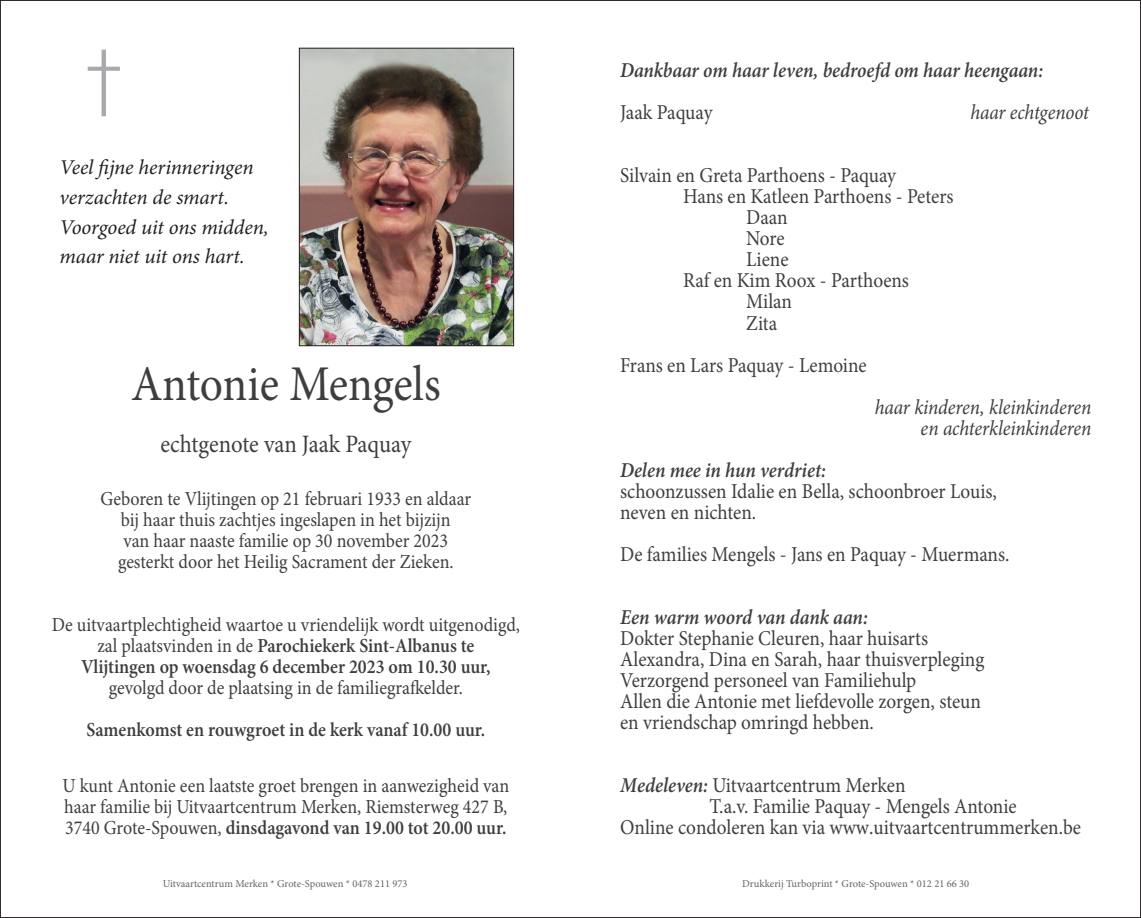
<style>
.page{position:relative;width:1141px;height:918px;background:#fff}
.page>*{position:absolute;margin:0;border:0;box-sizing:border-box;transform-origin:0 0}
.t1{font:300 77px "Helvetica Neue";color:#a8a9ad;scale:.91 1}
.t2{font:50.05px "Minion Pro";letter-spacing:-.005em;color:#3e3e3f;scale:.91 1}
.t3{font:25.03px "Minion Pro";letter-spacing:-.005em;color:#3e3e3f;scale:.91 1}
.t4{font:21.18px/21px "Minion Pro";color:#3e3e3f;scale:.91 1}
.t5{font:italic 600 21.18px "Minion Pro";letter-spacing:-.005em;color:#3e3e3f;scale:.91 1}
.t6{font:italic 21.18px/21px "Minion Pro";letter-spacing:-.005em;color:#3e3e3f;text-align:right;scale:.91 1}
.t7{font:italic 21px/29.8px "Minion Pro";letter-spacing:-.005em;color:#231f20}
.t8{font:19.78px/21px "Minion Pro";color:#3e3e3f;text-align:center;scale:.91 1}
.t9{font:600 19.78px "Minion Pro";letter-spacing:-.005em;color:#3e3e3f;scale:.91 1}
.t10{font:10.5px "Minion Pro";color:#636366}
.s1{font-weight:600}
.s2{font-weight:600;font-style:italic}
</style>
<div class="page">
<img style="left:301px;top:50px;width:211px;height:294px">
<div style="left:299px;top:48px;width:215px;height:298px;border:1px solid #231f20"></div>
<h1 class="t1" style="left:84px;top:30px;width:44px">†</h1>
<p class="t7" style="left:60px;top:152px;width:211px">Veel fijne herinneringen verzachten de smart.<br>Voorgoed uit ons midden, maar niet uit ons hart.</p>
<h2 class="t2" style="left:131px;top:350px;width:342px">Antonie Mengels</h2>
<p class="t3" style="left:161px;top:427px;width:277px">echtgenote van Jaak Paquay</p>
<p class="t8" style="left:101px;top:488px;width:409px">Geboren te Vlijtingen op 21 februari 1933 en aldaar bij haar thuis zachtjes ingeslapen in het bijzijn<br>van haar naaste familie op 30 november 2023 gesterkt door het Heilig Sacrament der Zieken.</p>
<p class="t8" style="left:52px;top:614px;width:516px">De uitvaartplechtigheid waartoe u vriendelijk wordt uitgenodigd, zal plaatsvinden in de <span class="s1">Parochiekerk Sint-Albanus te<br>Vlijtingen op woensdag 6 december 2023 om 10.30 uur,</span></p>
<p class="t8" style="left:109px;top:677px;width:391px">gevolgd door de plaatsing in de familiegrafkelder.</p>
<p class="t9" style="left:86px;top:715px;width:440px">Samenkomst en rouwgroet in de kerk vanaf 10.00 uur.</p>
<p class="t8" style="left:62px;top:775px;width:492px;text-align:justify">U kunt Antonie een laatste groet brengen in aanwezigheid van haar familie bij Uitvaartcentrum Merken, Riemsterweg 427 B, 3740 Grote-Spouwen, <span class="s1">dinsdagavond van 19.00 tot 20.00 uur.</span></p>
<p class="t5" style="left:620px;top:56px;width:466px">Dankbaar om haar leven, bedroefd om haar heengaan:</p>
<p class="t4" style="left:620px;top:102px;width:103px">Jaak Paquay</p>
<p class="t6" style="left:970px;top:102px;width:132px">haar echtgenoot</p>
<p class="t4" style="left:620px;top:165px;width:305px">Silvain en Greta Parthoens - Paquay</p>
<p class="t4" style="left:683px;top:186px;width:299px">Hans en Katleen Parthoens - Peters</p>
<p class="t4" style="left:746px;top:207px;width:47px">Daan</p>
<p class="t4" style="left:746px;top:228px;width:44px">Nore</p>
<p class="t4" style="left:746px;top:249px;width:48px">Liene</p>
<p class="t4" style="left:683px;top:270px;width:250px">Raf en Kim Roox - Parthoens</p>
<p class="t4" style="left:746px;top:291px;width:52px">Milan</p>
<p class="t4" style="left:746px;top:312px;width:36px">Zita</p>
<p class="t4" style="left:620px;top:354px;width:273px">Frans en Lars Paquay - Lemoine</p>
<p class="t6" style="left:875px;top:396px;width:240px">haar kinderen, kleinkinderen en achterkleinkinderen</p>
<p class="t5" style="left:620px;top:455px;width:228px">Delen mee in hun verdriet:</p>
<p class="t4" style="left:620px;top:480px;width:416px">schoonzussen Idalie en Bella, schoonbroer Louis, neven en nichten.</p>
<p class="t4" style="left:620px;top:543px;width:429px">De families Mengels - Jans en Paquay - Muermans.</p>
<p class="t5" style="left:620px;top:602px;width:274px">Een warm woord van dank aan:</p>
<p class="t4" style="left:620px;top:627px;width:402px">Dokter Stephanie Cleuren, haar huisarts Alexandra, Dina en Sarah, haar thuisverpleging Verzorgend personeel van Familiehulp<br>Allen die Antonie met liefdevolle zorgen, steun en vriendschap omringd hebben.</p>
<p class="t4" style="left:620px;top:774px;width:315px"><span class="s2">Medeleven:</span> Uitvaartcentrum Merken</p>
<p class="t4" style="left:709px;top:795px;width:339px">T.a.v. Familie Paquay - Mengels Antonie</p>
<p class="t4" style="left:620px;top:816px;width:508px">Online condoleren kan via www.uitvaartcentrummerken.be</p>
<p class="t10" style="left:163px;top:877px;width:246px">Uitvaartcentrum Merken * Grote-Spouwen * 0478 211 973</p>
<p class="t10" style="left:742px;top:877px;width:229px">Drukkerij Turboprint * Grote-Spouwen * 012 21 66 30</p>
</div>
